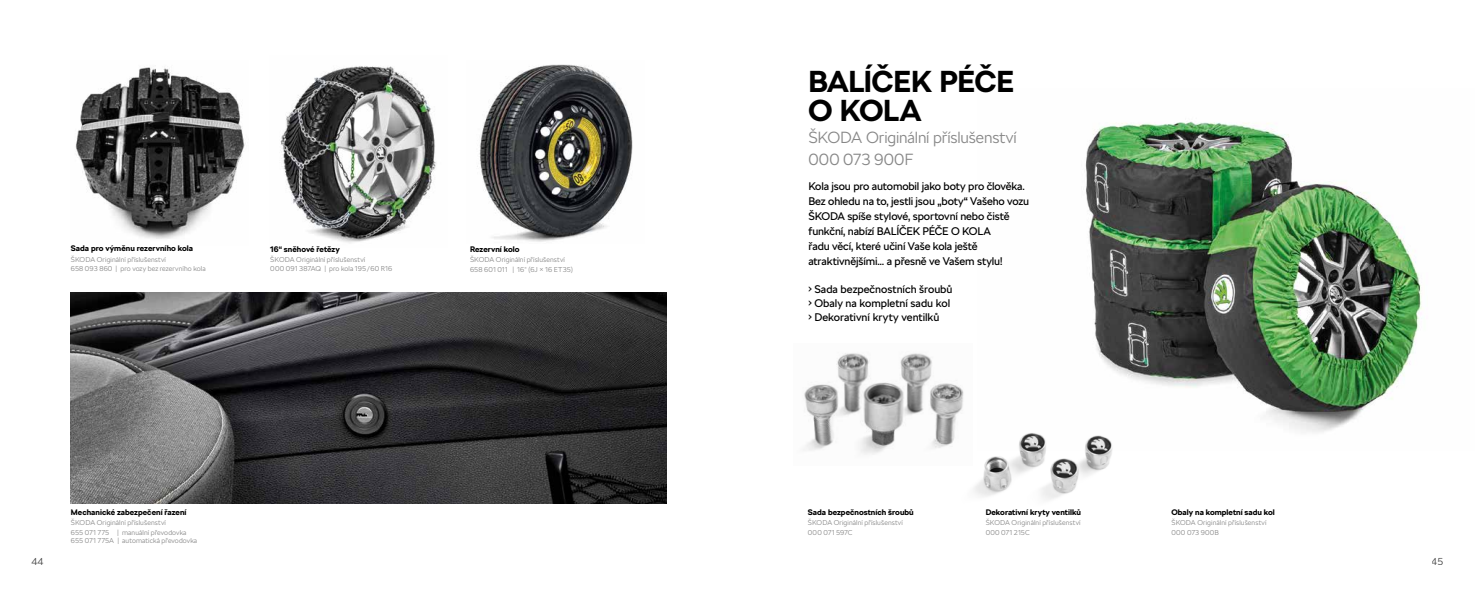
<style>
.page{position:relative;width:1475px;height:596px;background:#fff}
.page>*{position:absolute;margin:0;border:0;box-sizing:border-box;transform-origin:0 0}
.t1{font:700 30px/29px "SKODA Next";letter-spacing:-.005em;color:#000}
.t2{font:300 16px/21.7px "SKODA Next";letter-spacing:-.005em;color:#878787}
.t3{font:11px/15px "SKODA Next";letter-spacing:-.01em;color:#000}
.t4{font:300 10px "SKODA Next";color:#000}
.t5{font:700 8px "SKODA Next";letter-spacing:.005em;color:#000}
.t6{font:300 7px/10.1px "SKODA Next";letter-spacing:.015em;color:#878787}
</style>
<div class="page">
<img style="left:1085px;top:121px;width:337px;height:311px">
<img style="left:75px;top:67px;width:171px;height:172px">
<img style="left:280px;top:66px;width:156px;height:177px">
<img style="left:477px;top:64px;width:156px;height:178px">
<img style="left:71px;top:292px;width:595px;height:211px">
<img style="left:974px;top:404px;width:158px;height:96px">
<img style="left:803px;top:353px;width:161px;height:102px">
<p class="t5" style="left:71px;top:244px;width:124px">Sada pro výměnu rezervního kola</p>
<p class="t6" style="left:71px;top:254px;width:136px;line-height:9.4px">ŠKODA Originální příslušenství<br>658 093 860 | pro vozy bez rezervního kola</p>
<p class="t5" style="left:270px;top:244px;width:71px">16“ sněhové řetězy</p>
<p class="t6" style="left:270px;top:254px;width:123px;line-height:9.4px">ŠKODA Originální příslušenství<br>000 091 387AQ | pro kola 195/60 R16</p>
<p class="t5" style="left:470px;top:244px;width:51px">Rezervní kolo</p>
<p class="t6" style="left:470px;top:254px;width:104px">ŠKODA Originální příslušenství<br>658 601 011 | 16“ (6J × 16 ET35)</p>
<p class="t5" style="left:71px;top:507px;width:117px">Mechanické zabezpečení řazení</p>
<p class="t6" style="left:71px;top:517px;width:117px">ŠKODA Originální příslušenství<br>655 071 775 | manuální převodovka</p>
<p class="t6" style="left:71px;top:535px;width:128px">655 071 775A | automatická převodovka</p>
<h1 class="t1" style="left:808px;top:67px;width:207px">BALÍČEK PÉČE<br>O KOLA</h1>
<h2 class="t2" style="left:808px;top:126px;width:210px">ŠKODA Originální příslušenství<br>000 073 900F</h2>
<p class="t3" style="left:808px;top:178px;width:222px">Kola jsou pro automobil jako boty pro člověka.<br>Bez ohledu na to, jestli jsou „boty“ Vašeho vozu ŠKODA spíše stylové, sportovní nebo čistě funkční, nabízí BALÍČEK PÉČE O KOLA<br>řadu věcí, které učiní Vaše kola ještě atraktivnějšími… a přesně ve Vašem stylu!</p>
<h3 class="t3" style="left:808px;top:281px;width:146px">• Sada bezpečnostních šroubů</h3>
<h3 class="t3" style="left:808px;top:295px;width:143px">• Obaly na kompletní sadu kol</h3>
<h3 class="t3" style="left:808px;top:309px;width:132px">• Dekorativní kryty ventilků</h3>
<p class="t5" style="left:807px;top:507px;width:107px">Sada bezpečnostních šroubů</p>
<p class="t6" style="left:807px;top:517px;width:96px">ŠKODA Originální příslušenství<br>000 071 597C</p>
<p class="t5" style="left:985px;top:507px;width:97px">Dekorativní kryty ventilků</p>
<p class="t6" style="left:985px;top:517px;width:96px">ŠKODA Originální příslušenství<br>000 071 215C</p>
<p class="t5" style="left:1171px;top:507px;width:105px">Obaly na kompletní sadu kol</p>
<p class="t6" style="left:1171px;top:517px;width:96px">ŠKODA Originální příslušenství<br>000 073 900B</p>
<h3 class="t4" style="left:31px;top:555px;width:13px">44</h3>
<h3 class="t4" style="left:1431px;top:555px;width:13px">45</h3>
</div>
